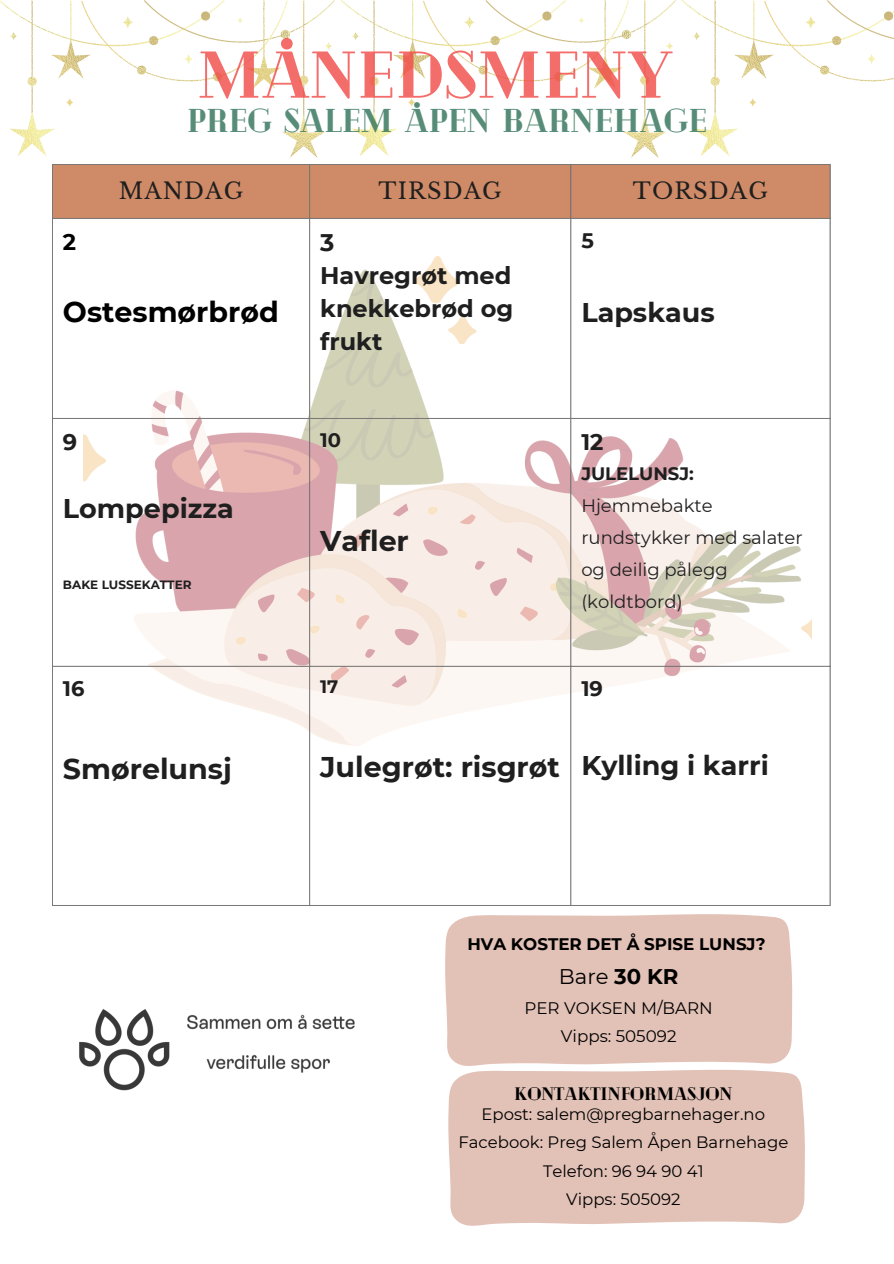
<style>
.page{position:relative;width:894px;height:1264px;background:#fff}
.page>*{position:absolute;margin:0;border:0;box-sizing:border-box;transform-origin:0 0}
.t1{font:900 66px "Cheque";color:#f14947}
.t2{font:900 33px "Cheque";color:#2e7157}
.t3{font:700 28.5px "Montserrat";color:#201f1f}
.t4{font:700 28.5px "Montserrat";color:#000}
.t5{font:700 27px "Montserrat";color:#201f1f}
.t6{font:700 24px/33px "Montserrat";color:#201f1f;text-align:justify}
.t7{font:22.5px "Libre Baskerville";letter-spacing:.05em;color:#201f1f}
.t8{font:700 22.5px "Montserrat";color:#201f1f}
.t9{font:700 22.5px "Montserrat";color:#000}
.t10{font:21.15px "Montserrat";color:#000}
.t11{font:700 21px "Montserrat";color:#201f1f}
.t12{font:700 19.5px "Montserrat";color:#201f1f}
.t13{font:18px/32px "Montserrat";color:#201f1f}
.t14{font:900 18px "Cheque";color:#000}
.t15{font:700 18px "Montserrat";color:#201f1f}
.t16{font:16.65px "Montserrat";color:#000}
.t17{font:700 16.65px "Montserrat";color:#000}
.t18{font:16.5px "Montserrat";color:#000}
.t19{font:700 12px "Montserrat";color:#201f1f}
.s1{font-weight:700}
</style>
<div class="page">
<img style="left:84px;top:256px;width:726px;height:489px">
<div style="left:53px;top:165px;width:776px;height:53px;background:#cf8b67"></div>
<hr style="left:52px;top:165px;width:1px;height:740px;background:#797877">
<hr style="left:309px;top:165px;width:1px;height:740px;background:#797877">
<hr style="left:570px;top:165px;width:1px;height:740px;background:#797877">
<hr style="left:829px;top:165px;width:1px;height:740px;background:#797877">
<hr style="left:52px;top:164px;width:778px;height:1px;background:#797877">
<hr style="left:52px;top:218px;width:778px;height:1px;background:#797877">
<hr style="left:52px;top:418px;width:778px;height:1px;background:#797877">
<hr style="left:52px;top:666px;width:778px;height:1px;background:#797877">
<hr style="left:52px;top:905px;width:778px;height:1px;background:#797877">
<div style="left:448px;top:1069px;width:356px;height:156px;background:#e2c1b6"></div>
<img style="left:79px;top:1009px;width:91px;height:82px">
<img style="left:206px;top:1054px;width:124px;height:19px">
<img style="left:187px;top:1014px;width:168px;height:16px">
<img style="left:0;top:0;width:334px;height:157px">
<img style="left:682px;top:0;width:211px;height:156px">
<img style="left:341px;top:0;width:334px;height:157px">
<div style="left:445px;top:914px;width:347px;height:152px;background:#e2c1b6"></div>
<h1 class="t1" style="left:198px;top:32px;width:476px">MÅNEDSMENY</h1>
<h2 class="t2" style="left:186px;top:99px;width:522px">PREG SALEM ÅPEN BARNEHAGE</h2>
<p class="t7" style="left:119px;top:177px;width:126px">MANDAG</p>
<p class="t7" style="left:378px;top:177px;width:125px">TIRSDAG</p>
<p class="t7" style="left:632px;top:177px;width:137px">TORSDAG</p>
<h1 class="t9" style="left:63px;top:228px;width:15px">2</h1>
<h2 class="t4" style="left:63px;top:294px;width:217px">Ostesmørbrød</h2>
<p class="t6" style="left:320px;top:225px;width:16px">3</p>
<p class="t6" style="left:320px;top:258px;width:194px">Havregrøt med knekkebrød og frukt</p>
<p class="t11" style="left:581px;top:227px;width:14px">5</p>
<p class="t5" style="left:581px;top:296px;width:135px">Lapskaus</p>
<p class="t8" style="left:63px;top:428px;width:16px">9</p>
<p class="t5" style="left:63px;top:491px;width:172px">Lompepizza</p>
<p class="t19" style="left:63px;top:577px;width:130px">BAKE LUSSEKATTER</p>
<p class="t12" style="left:320px;top:428px;width:22px">10</p>
<p class="t3" style="left:320px;top:523px;width:90px">Vafler</p>
<p class="t8" style="left:581px;top:428px;width:24px">12</p>
<p class="t15" style="left:581px;top:462px;width:114px">JULELUNSJ:</p>
<p class="t13" style="left:581px;top:489px;width:223px">Hjemmebakte rundstykker med salater og deilig pålegg (koldtbord)</p>
<p class="t11" style="left:63px;top:675px;width:23px">16</p>
<p class="t15" style="left:320px;top:675px;width:20px">17</p>
<p class="t11" style="left:581px;top:675px;width:23px">19</p>
<p class="t3" style="left:63px;top:751px;width:170px">Smørelunsj</p>
<p class="t3" style="left:320px;top:749px;width:241px">Julegrøt: risgrøt</p>
<p class="t5" style="left:581px;top:748px;width:189px">Kylling i karri</p>
<p class="t17" style="left:467px;top:934px;width:299px">HVA KOSTER DET Å SPISE LUNSJ?</p>
<p class="t10" style="left:558px;top:963px;width:121px">Bare <span class="s1">30 KR</span></p>
<p class="t16" style="left:524px;top:998px;width:190px">PER VOKSEN M/BARN</p>
<p class="t16" style="left:560px;top:1026px;width:117px">Vipps: 505092</p>
<p class="t14" style="left:514px;top:1081px;width:220px">KONTAKTINFORMASJON</p>
<p class="t18" style="left:481px;top:1104px;width:285px">Epost: salem@pregbarnehager.no</p>
<p class="t18" style="left:458px;top:1132px;width:331px">Facebook: Preg Salem Åpen Barnehage</p>
<p class="t18" style="left:543px;top:1160px;width:162px">Telefon: 96 94 90 41</p>
<p class="t18" style="left:566px;top:1188px;width:116px">Vipps: 505092</p>
</div>
